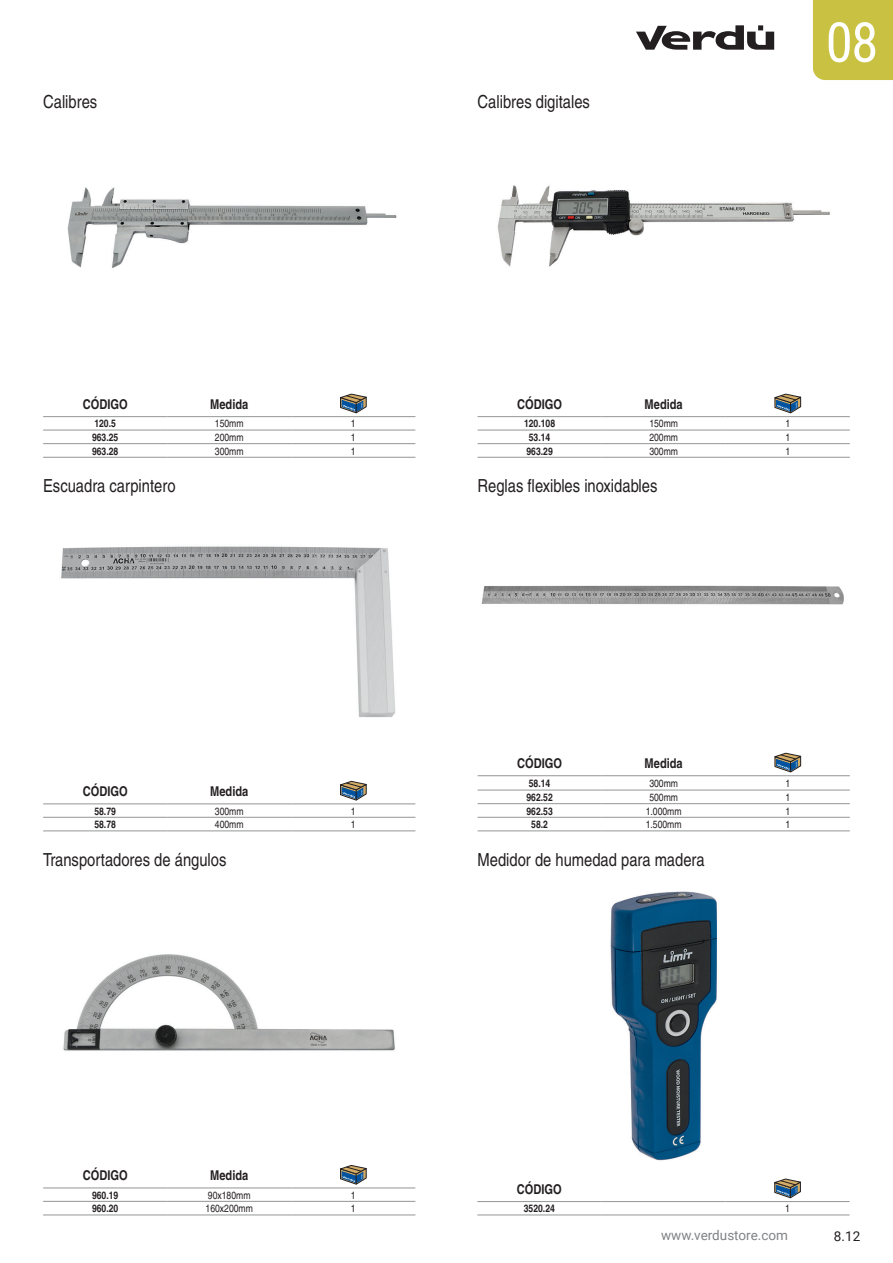
<style>
.page{position:relative;width:893px;height:1263px;background:#fff}
.page>*{position:absolute;margin:0;border:0;box-sizing:border-box;transform-origin:0 0}
.t1{font:55.2px "Roboto Condensed";color:#fff}
.t2{font:condensed 18px "Helvetica";color:#231f20}
.t3{font:700 condensed 13.5px "Helvetica";color:#231f20}
.t4{font:13.5px "Roboto";color:#808285}
.t5{font:13.5px "Roboto";color:#231f20}
.t6{font:condensed 10.5px "Helvetica";color:#231f20}
.t7{font:700 condensed 10.5px "Helvetica";color:#231f20}
</style>
<div class="page">
<div style="left:813px;top:0;width:80px;height:80px;background:#c8c142"></div>
<svg style="left:636px;top:25px;width:138px;height:25px"></svg>
<hr style="left:167px;top:416px;width:124px;height:1px;background:#939598">
<hr style="left:167px;top:430px;width:124px;height:1px;background:#939598">
<hr style="left:43px;top:416px;width:124px;height:1px;background:#939598">
<hr style="left:291px;top:416px;width:124px;height:1px;background:#939598">
<hr style="left:43px;top:430px;width:124px;height:1px;background:#939598">
<hr style="left:291px;top:430px;width:124px;height:1px;background:#939598">
<hr style="left:291px;top:443px;width:124px;height:1px;background:#939598">
<hr style="left:291px;top:457px;width:124px;height:1px;background:#939598">
<hr style="left:43px;top:443px;width:124px;height:1px;background:#939598">
<hr style="left:167px;top:443px;width:124px;height:1px;background:#939598">
<hr style="left:43px;top:457px;width:124px;height:1px;background:#939598">
<hr style="left:167px;top:457px;width:124px;height:1px;background:#939598">
<svg style="left:340px;top:394px;width:26px;height:19px"></svg>
<hr style="left:167px;top:803px;width:124px;height:1px;background:#939598">
<hr style="left:167px;top:817px;width:124px;height:1px;background:#939598">
<hr style="left:43px;top:803px;width:124px;height:1px;background:#939598">
<hr style="left:291px;top:803px;width:124px;height:1px;background:#939598">
<hr style="left:43px;top:817px;width:124px;height:1px;background:#939598">
<hr style="left:291px;top:817px;width:124px;height:1px;background:#939598">
<hr style="left:291px;top:830px;width:124px;height:1px;background:#939598">
<hr style="left:43px;top:830px;width:124px;height:1px;background:#939598">
<hr style="left:167px;top:830px;width:124px;height:1px;background:#939598">
<svg style="left:340px;top:781px;width:26px;height:19px"></svg>
<hr style="left:167px;top:1187px;width:124px;height:1px;background:#939598">
<hr style="left:167px;top:1201px;width:124px;height:1px;background:#939598">
<hr style="left:43px;top:1187px;width:124px;height:1px;background:#939598">
<hr style="left:291px;top:1187px;width:124px;height:1px;background:#939598">
<hr style="left:43px;top:1201px;width:124px;height:1px;background:#939598">
<hr style="left:291px;top:1201px;width:124px;height:1px;background:#939598">
<hr style="left:291px;top:1214px;width:124px;height:1px;background:#939598">
<hr style="left:43px;top:1214px;width:124px;height:1px;background:#939598">
<hr style="left:167px;top:1214px;width:124px;height:1px;background:#939598">
<svg style="left:340px;top:1165px;width:26px;height:19px"></svg>
<hr style="left:601px;top:1201px;width:124px;height:1px;background:#939598">
<hr style="left:601px;top:1214px;width:124px;height:1px;background:#939598">
<hr style="left:477px;top:1201px;width:124px;height:1px;background:#939598">
<hr style="left:725px;top:1201px;width:125px;height:1px;background:#939598">
<hr style="left:477px;top:1214px;width:124px;height:1px;background:#939598">
<hr style="left:725px;top:1214px;width:125px;height:1px;background:#939598">
<svg style="left:775px;top:1179px;width:26px;height:19px"></svg>
<hr style="left:602px;top:416px;width:124px;height:1px;background:#939598">
<hr style="left:602px;top:430px;width:124px;height:1px;background:#939598">
<hr style="left:478px;top:416px;width:124px;height:1px;background:#939598">
<hr style="left:726px;top:416px;width:124px;height:1px;background:#939598">
<hr style="left:478px;top:430px;width:124px;height:1px;background:#939598">
<hr style="left:726px;top:430px;width:124px;height:1px;background:#939598">
<hr style="left:726px;top:443px;width:124px;height:1px;background:#939598">
<hr style="left:726px;top:457px;width:124px;height:1px;background:#939598">
<hr style="left:478px;top:443px;width:124px;height:1px;background:#939598">
<hr style="left:602px;top:443px;width:124px;height:1px;background:#939598">
<hr style="left:478px;top:457px;width:124px;height:1px;background:#939598">
<hr style="left:602px;top:457px;width:124px;height:1px;background:#939598">
<svg style="left:775px;top:394px;width:26px;height:19px"></svg>
<hr style="left:602px;top:775px;width:124px;height:1px;background:#939598">
<hr style="left:602px;top:790px;width:124px;height:1px;background:#939598">
<hr style="left:478px;top:775px;width:124px;height:1px;background:#939598">
<hr style="left:726px;top:775px;width:124px;height:1px;background:#939598">
<hr style="left:478px;top:790px;width:124px;height:1px;background:#939598">
<hr style="left:726px;top:790px;width:124px;height:1px;background:#939598">
<hr style="left:726px;top:803px;width:124px;height:1px;background:#939598">
<hr style="left:726px;top:817px;width:124px;height:1px;background:#939598">
<hr style="left:726px;top:830px;width:124px;height:1px;background:#939598">
<hr style="left:478px;top:803px;width:124px;height:1px;background:#939598">
<hr style="left:602px;top:803px;width:124px;height:1px;background:#939598">
<hr style="left:478px;top:817px;width:124px;height:1px;background:#939598">
<hr style="left:602px;top:817px;width:124px;height:1px;background:#939598">
<hr style="left:478px;top:830px;width:124px;height:1px;background:#939598">
<hr style="left:602px;top:830px;width:124px;height:1px;background:#939598">
<svg style="left:775px;top:753px;width:26px;height:19px"></svg>
<img style="left:67px;top:187px;width:330px;height:81px">
<img style="left:61px;top:546px;width:334px;height:172px">
<img style="left:63px;top:954px;width:332px;height:97px">
<img style="left:497px;top:185px;width:333px;height:82px">
<img style="left:481px;top:585px;width:363px;height:20px">
<img style="left:610px;top:891px;width:107px;height:270px">
<p class="t2" style="left:43px;top:91px;width:56px">Calibres</p>
<p class="t2" style="left:478px;top:91px;width:114px">Calibres digitales</p>
<h1 class="t1" style="left:826px;top:4px;width:54px">08</h1>
<p class="t3" style="left:83px;top:396px;width:46px">CÓDIGO</p>
<p class="t3" style="left:210px;top:396px;width:40px">Medida</p>
<p class="t7" style="left:94px;top:417px;width:23px">120.5</p>
<p class="t6" style="left:215px;top:418px;width:30px">150mm</p>
<p class="t6" style="left:351px;top:418px;width:6px">1</p>
<p class="t7" style="left:92px;top:431px;width:28px">963.25</p>
<p class="t6" style="left:215px;top:431px;width:30px">200mm</p>
<p class="t6" style="left:351px;top:431px;width:6px">1</p>
<p class="t7" style="left:92px;top:444px;width:28px">963.28</p>
<p class="t6" style="left:215px;top:445px;width:30px">300mm</p>
<p class="t6" style="left:351px;top:445px;width:6px">1</p>
<p class="t2" style="left:43px;top:476px;width:134px">Escuadra carpintero</p>
<p class="t3" style="left:83px;top:783px;width:46px">CÓDIGO</p>
<p class="t3" style="left:210px;top:783px;width:40px">Medida</p>
<p class="t7" style="left:94px;top:804px;width:23px">58.79</p>
<p class="t6" style="left:215px;top:805px;width:30px">300mm</p>
<p class="t6" style="left:351px;top:805px;width:6px">1</p>
<p class="t7" style="left:94px;top:818px;width:23px">58.78</p>
<p class="t6" style="left:215px;top:818px;width:30px">400mm</p>
<p class="t6" style="left:351px;top:818px;width:6px">1</p>
<p class="t3" style="left:517px;top:396px;width:46px">CÓDIGO</p>
<p class="t3" style="left:645px;top:396px;width:40px">Medida</p>
<p class="t7" style="left:524px;top:417px;width:33px">120.108</p>
<p class="t6" style="left:649px;top:418px;width:30px">150mm</p>
<p class="t6" style="left:785px;top:418px;width:6px">1</p>
<p class="t7" style="left:529px;top:431px;width:23px">53.14</p>
<p class="t6" style="left:649px;top:431px;width:30px">200mm</p>
<p class="t6" style="left:785px;top:431px;width:6px">1</p>
<p class="t7" style="left:526px;top:444px;width:28px">963.29</p>
<p class="t6" style="left:649px;top:445px;width:30px">300mm</p>
<p class="t6" style="left:785px;top:445px;width:6px">1</p>
<p class="t2" style="left:478px;top:476px;width:181px">Reglas flexibles inoxidables</p>
<p class="t3" style="left:517px;top:755px;width:46px">CÓDIGO</p>
<p class="t3" style="left:645px;top:755px;width:40px">Medida</p>
<p class="t7" style="left:529px;top:777px;width:23px">58.14</p>
<p class="t6" style="left:649px;top:777px;width:30px">300mm</p>
<p class="t6" style="left:785px;top:777px;width:6px">1</p>
<p class="t7" style="left:526px;top:791px;width:28px">962.52</p>
<p class="t6" style="left:649px;top:791px;width:30px">500mm</p>
<p class="t6" style="left:785px;top:791px;width:6px">1</p>
<p class="t7" style="left:526px;top:804px;width:28px">962.53</p>
<p class="t6" style="left:646px;top:805px;width:37px">1.000mm</p>
<p class="t6" style="left:785px;top:805px;width:6px">1</p>
<p class="t7" style="left:531px;top:818px;width:18px">58.2</p>
<p class="t6" style="left:646px;top:818px;width:37px">1.500mm</p>
<p class="t6" style="left:785px;top:818px;width:6px">1</p>
<p class="t2" style="left:43px;top:849px;width:185px">Transportadores de ángulos</p>
<p class="t2" style="left:478px;top:849px;width:228px">Medidor de humedad para madera</p>
<p class="t3" style="left:83px;top:1167px;width:46px">CÓDIGO</p>
<p class="t3" style="left:210px;top:1167px;width:40px">Medida</p>
<p class="t7" style="left:92px;top:1188px;width:28px">960.19</p>
<p class="t6" style="left:208px;top:1189px;width:44px">90x180mm</p>
<p class="t6" style="left:351px;top:1189px;width:6px">1</p>
<p class="t7" style="left:92px;top:1202px;width:28px">960.20</p>
<p class="t6" style="left:206px;top:1202px;width:49px">160x200mm</p>
<p class="t6" style="left:351px;top:1202px;width:6px">1</p>
<p class="t3" style="left:517px;top:1180px;width:46px">CÓDIGO</p>
<p class="t7" style="left:524px;top:1202px;width:33px">3520.24</p>
<p class="t6" style="left:785px;top:1202px;width:6px">1</p>
<p class="t4" style="left:661px;top:1225px;width:128px">www.verdustore.com</p>
<p class="t5" style="left:834px;top:1226px;width:28px">8.12</p>
</div>
